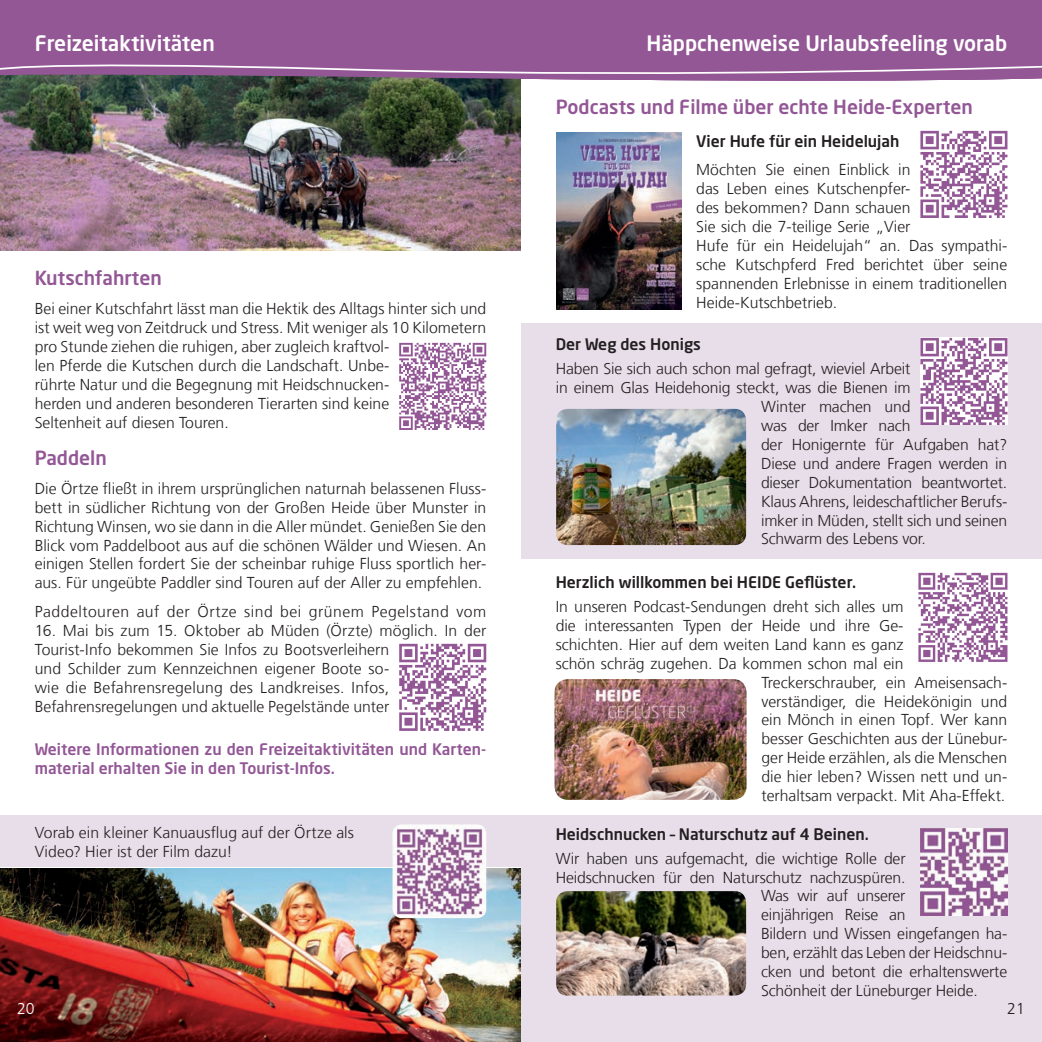
<style>
.page{position:relative;width:1042px;height:1042px;background:#fff}
.page>*{position:absolute;margin:0;border:0;box-sizing:border-box;transform-origin:0 0}
.t1{font:500 21px "Neo Sans Pro";color:#fff}
.t2{font:500 19.25px "Neo Sans Pro";color:#935796}
.t3{font:300 15.75px/18.9px "Frutiger LT Com";color:#231f20}
.t4{font:500 15.75px "Neo Sans Pro";color:#231f20}
.t5{font:500 15.75px/18.9px "Neo Sans Pro";color:#935796}
.t6{font:300 15.75px "Frutiger LT Com";letter-spacing:.03em;color:#231f20}
.t7{font:300 15.75px "Frutiger LT Com";color:#fff}
</style>
<div class="page">
<div style="left:0;top:815px;width:521px;height:51px;background:#e8deea"></div>
<img style="left:0;top:868px;width:521px;height:174px">
<div style="left:521px;top:323px;width:521px;height:236px;background:#e8deea"></div>
<div style="left:521px;top:815px;width:521px;height:227px;background:#e8deea"></div>
<img style="left:0;top:84px;width:521px;height:166px">
<img style="left:392px;top:824px;width:94px;height:94px">
<svg style="left:0;top:0;width:1042px;height:84px;background:#925b95"></svg>
<svg style="left:0;top:58px;width:1042px;height:21px;background:#966499"></svg>
<svg style="left:399px;top:343px;width:87px;height:87px"></svg>
<svg style="left:399px;top:644px;width:87px;height:87px"></svg>
<svg style="left:920px;top:338px;width:87px;height:87px;background:#c6a7c8"></svg>
<img style="left:556px;top:133px;width:125px;height:176px">
<img style="left:556px;top:409px;width:190px;height:136px">
<img style="left:556px;top:891px;width:190px;height:104px">
<img style="left:554px;top:679px;width:192px;height:121px">
<svg style="left:918px;top:573px;width:89px;height:89px"></svg>
<img style="left:920px;top:828px;width:87px;height:87px">
<svg style="left:920px;top:131px;width:87px;height:87px"></svg>
<h1 class="t1" style="left:35px;top:30px;width:182px">Freizeitaktivitäten</h1>
<h1 class="t1" style="left:646px;top:30px;width:362px">Häppchenweise Urlaubsfeeling vorab</h1>
<p class="t2" style="left:35px;top:266px;width:129px">Kutschfahrten</p>
<p class="t3" style="left:35px;top:299px;width:453px">Bei einer Kutschfahrt lässt man die Hektik des Alltags hinter sich und ist weit weg von Zeitdruck und Stress. Mit weniger als 10 Kilometern pro Stunde ziehen die ruhigen, aber zugleich kraftvol-<br>len Pferde die Kutschen durch die Landschaft. Unbe-<br>rührte Natur und die Begegnung mit Heidschnucken-<br>herden und anderen besonderen Tierarten sind keine<br>Seltenheit auf diesen Touren.</p>
<p class="t2" style="left:35px;top:446px;width:74px">Paddeln</p>
<p class="t3" style="left:35px;top:479px;width:453px;text-align:justify">Die Örtze fließt in ihrem ursprünglichen naturnah belassenen Fluss&shy;bett in südlicher Richtung von der Großen Heide über Munster in Richtung Winsen, wo sie dann in die Aller mündet. Genießen Sie den Blick vom Paddelboot aus auf die schönen Wälder und Wiesen. An einigen Stellen fordert Sie der scheinbar ruhige Fluss sportlich her&shy;aus. Für ungeübte Paddler sind Touren auf der Aller zu empfehlen.</p>
<p class="t6" style="left:35px;top:602px;width:453px">Paddeltouren auf der Örtze sind bei grünem Pegelstand vom</p>
<p class="t3" style="left:35px;top:621px;width:453px">16. Mai bis zum 15. Oktober ab Müden (Örzte) möglich. In der Tourist-Info bekommen Sie Infos zu Bootsverleihern<br>und Schilder zum Kennzeichnen eigener Boote so-<br>wie die Befahrensregelung des Landkreises. Infos, Befahrensregelungen und aktuelle Pegelstände unter</p>
<p class="t5" style="left:35px;top:740px;width:453px">Weitere Informationen zu den Freizeitaktivitäten und Karten&shy;material erhalten Sie in den Tourist-Infos.</p>
<p class="t3" style="left:35px;top:823px;width:321px">Vorab ein kleiner Kanuausflug auf der Örtze als<br>Video? Hier ist der Film dazu!</p>
<p class="t2" style="left:556px;top:95px;width:419px">Podcasts und Filme über echte Heide-Experten</p>
<p class="t4" style="left:696px;top:131px;width:205px">Vier Hufe für ein Heidelujah</p>
<p class="t3" style="left:696px;top:161px;width:312px">Möchten Sie einen Einblick in<br>das Leben eines Kutschenpfer-<br>des bekommen? Dann schauen<br>Sie sich die 7-teilige Serie „Vier<br>Hufe für ein Heidelujah“ an. Das sympathi&shy;sche Kutschpferd Fred berichtet über seine spannenden Erlebnisse in einem traditionellen Heide-Kutschbetrieb.</p>
<p class="t4" style="left:556px;top:335px;width:147px">Der Weg des Honigs</p>
<p class="t3" style="left:556px;top:359px;width:356px">Haben Sie sich auch schon mal gefragt, wieviel Arbeit</p>
<p class="t3" style="left:556px;top:378px;width:356px">in einem Glas Heidehonig steckt, was die Bienen im</p>
<p class="t3" style="left:761px;top:397px;width:151px">Winter machen und</p>
<p class="t3" style="left:761px;top:416px;width:151px">was der Imker nach</p>
<p class="t3" style="left:761px;top:435px;width:248px">der Honigernte für Aufgaben hat?</p>
<p class="t3" style="left:761px;top:454px;width:248px">Diese und andere Fragen werden in</p>
<p class="t3" style="left:761px;top:473px;width:248px">dieser Dokumentation beantwortet.</p>
<p class="t3" style="left:761px;top:492px;width:248px">Klaus Ahrens, leideschaftlicher Berufs-</p>
<p class="t3" style="left:761px;top:511px;width:248px">imker in Müden, stellt sich und seinen</p>
<p class="t3" style="left:761px;top:530px;width:166px">Schwarm des Lebens vor.</p>
<p class="t4" style="left:556px;top:572px;width:302px">Herzlich willkommen bei HEIDE Geflüster.</p>
<p class="t3" style="left:556px;top:597px;width:349px">In unseren Podcast-Sendungen dreht sich alles um</p>
<p class="t3" style="left:556px;top:616px;width:349px">die interessanten Typen der Heide und ihre Ge-</p>
<p class="t3" style="left:556px;top:635px;width:349px">schichten. Hier auf dem weiten Land kann es ganz</p>
<p class="t3" style="left:556px;top:654px;width:349px">schön schräg zugehen. Da kommen schon mal ein</p>
<p class="t3" style="left:761px;top:673px;width:247px">Treckerschrauber, ein Ameisensach-</p>
<p class="t3" style="left:761px;top:692px;width:247px">verständiger, die Heidekönigin und</p>
<p class="t3" style="left:761px;top:710px;width:247px">ein Mönch in einen Topf. Wer kann</p>
<p class="t3" style="left:761px;top:729px;width:247px">besser Geschichten aus der Lünebur-</p>
<p class="t3" style="left:761px;top:748px;width:247px">ger Heide erzählen, als die Menschen</p>
<p class="t3" style="left:761px;top:767px;width:247px">die hier leben? Wissen nett und un-</p>
<p class="t3" style="left:761px;top:786px;width:245px">terhaltsam verpackt. Mit Aha-Effekt.</p>
<p class="t4" style="left:556px;top:824px;width:315px">Heidschnucken – Naturschutz auf 4 Beinen.</p>
<p class="t3" style="left:556px;top:849px;width:351px">Wir haben uns aufgemacht, die wichtige Rolle der</p>
<p class="t3" style="left:556px;top:868px;width:351px">Heidschnucken für den Naturschutz nachzuspüren.</p>
<p class="t3" style="left:761px;top:886px;width:146px">Was wir auf unserer</p>
<p class="t3" style="left:761px;top:905px;width:146px">einjährigen Reise an</p>
<p class="t3" style="left:761px;top:924px;width:248px">Bildern und Wissen eingefangen ha-</p>
<p class="t3" style="left:761px;top:943px;width:248px">ben, erzählt das Leben der Heidschnu-</p>
<p class="t3" style="left:761px;top:962px;width:248px">cken und betont die erhaltenswerte</p>
<p class="t3" style="left:761px;top:981px;width:218px">Schönheit der Lüneburger Heide.</p>
<p class="t7" style="left:17px;top:999px;width:19px">20</p>
<p class="t3" style="left:1007px;top:999px;width:19px">21</p>
</div>
